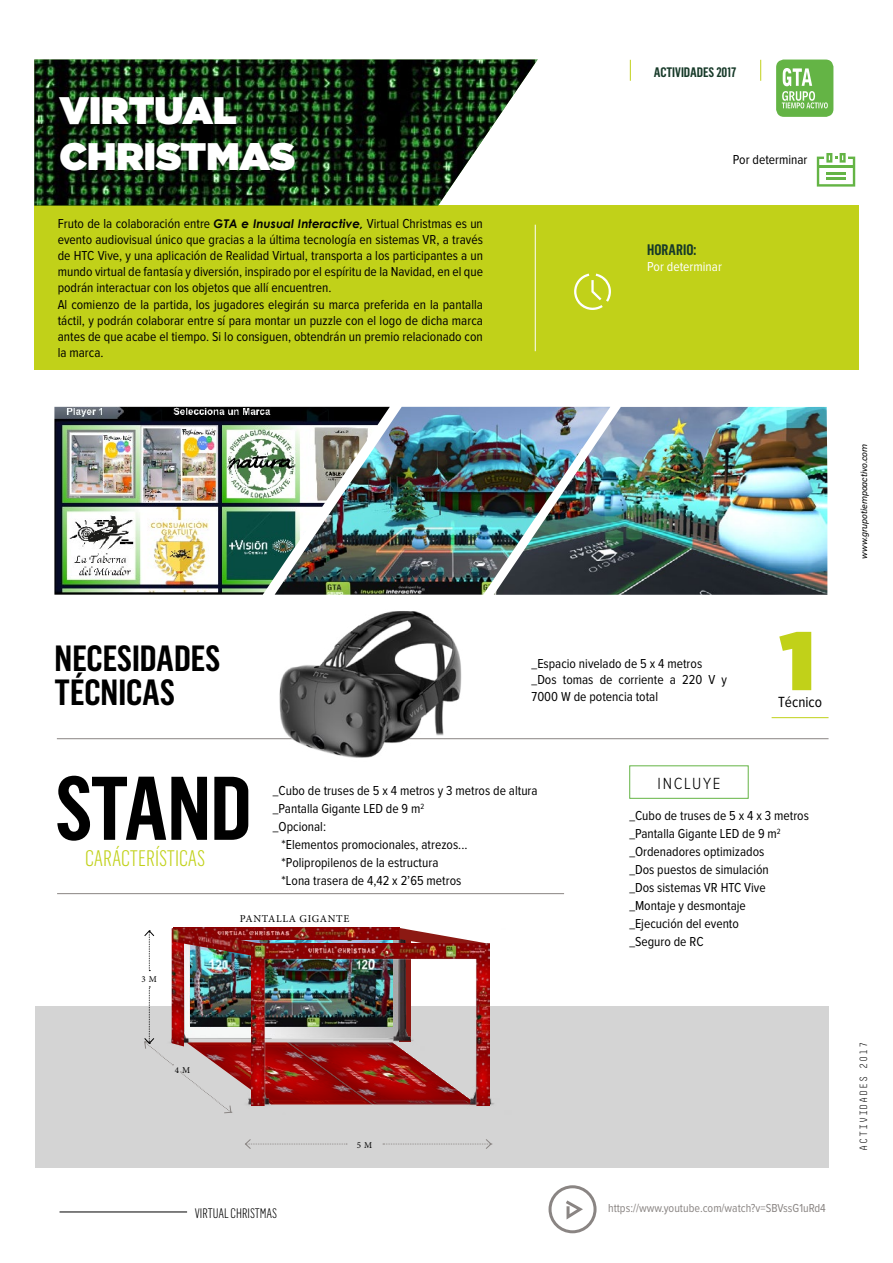
<style>
.page{position:relative;width:893px;height:1263px;background:#fff}
.page>*{position:absolute;margin:0;border:0;box-sizing:border-box;transform-origin:0 0}
.t1{font:600 88.35px "Flama Condensed";letter-spacing:-.02em;color:#000}
.t2{font:900 82.8px "Gotham";color:#c1d119}
.t3{font:900 38.4px/46px "Gotham";color:#fff}
.t4{font:600 35.85px/34.5px "Flama Condensed";color:#000}
.t5{font:300 22.05px "Flama Condensed";color:#c1d119}
.t6{font:300 16.8px "Proxima Nova Cond";letter-spacing:.1em;color:#000}
.t7{font:15.3px "Proxima Nova Cond";color:#000}
.t8{font:600 15px "Flama Condensed";color:#173a29}
.t9{font:13.5px/16.2px "Proxima Nova Cond";color:#000}
.t10{font:300 13.5px "Flama Condensed";color:#000}
.t11{font:600 13.5px "Flama Condensed";color:#173a29}
.t12{font:13.5px "Proxima Nova Cond";color:#fff}
.t13{font:12px "Proxima Nova Cond";color:#8a8583}
.t14{font:300 10.5px "Decima Mono Pro";letter-spacing:.05em;color:#000}
.t15{font:10.5px "Minion Pro";letter-spacing:.06em;color:#000}
.t16{font:italic 9px "Flama Basic";color:#000}
.t17{font:9px "Minion Pro";color:#000}
.s1{font-family:"Century Gothic";font-weight:700;font-style:italic;font-size:12px;color:#020203}
</style>
<div class="page">
<img style="left:34px;top:60px;width:504px;height:145px">
<div style="left:34px;top:205px;width:825px;height:165px;background:#c1d119"></div>
<svg style="left:574px;top:274px;width:37px;height:36px"></svg>
<hr style="left:535px;top:225px;width:1px;height:126px;background:#fff">
<div style="left:776px;top:60px;width:57px;height:57px;background:#64b445;border-radius:8px"></div>
<svg style="left:782px;top:68px;width:46px;height:40px"></svg>
<hr style="left:60px;top:1211px;width:127px;height:1px;background:#000">
<svg style="left:630px;top:60px;width:1px;height:21px"></svg>
<svg style="left:760px;top:60px;width:1px;height:21px"></svg>
<img style="left:54px;top:407px;width:221px;height:188px">
<img style="left:275px;top:407px;width:219px;height:188px">
<img style="left:494px;top:407px;width:333px;height:188px">
<hr style="left:57px;top:738px;width:771px;height:1px;background:#8a8583">
<hr style="left:772px;top:717px;width:56px;height:1px;background:#c1d119">
<img style="left:221px;top:611px;width:298px;height:147px">
<hr style="left:57px;top:893px;width:507px;height:1px;background:#8a8583">
<div style="left:629px;top:765px;width:120px;height:34px;border:1px solid #64b445"></div>
<img style="left:104px;top:927px;width:452px;height:194px">
<img style="left:190px;top:939px;width:203px;height:87px">
<img style="left:262px;top:928px;width:137px;height:11px">
<svg style="left:245px;top:1139px;width:102px;height:10px"></svg>
<svg style="left:383px;top:1139px;width:109px;height:10px"></svg>
<svg style="left:399px;top:928px;width:88px;height:15px"></svg>
<img style="left:172px;top:957px;width:12px;height:89px">
<img style="left:172px;top:928px;width:90px;height:29px">
<img style="left:251px;top:943px;width:238px;height:162px">
<div style="left:180px;top:1072px;width:52px;height:41px;background:#d4d4d4"></div>
<svg style="left:144px;top:987px;width:29px;height:78px"></svg>
<svg style="left:144px;top:930px;width:11px;height:41px"></svg>
<svg style="left:549px;top:1185px;width:48px;height:48px"></svg>
<svg style="left:817px;top:153px;width:38px;height:34px"></svg>
<hr style="left:826px;top:172px;width:20px;height:3px;background:#64b445">
<hr style="left:826px;top:177px;width:20px;height:2px;background:#64b445">
<hr style="left:818px;top:165px;width:36px;height:2px;background:#64b445">
<h3 class="t3" style="left:60px;top:87px;width:237px">VIRTUAL<br>CHRISTMAS</h3>
<p class="t9" style="left:58px;top:216px;width:427px">Fruto de la colaboración entre <span class="s1">GTA e Inusual Interactive,</span> Virtual Christmas es un evento audiovisual único que gracias a la última tecnología en sistemas VR, a través de HTC Vive, y una aplicación de Realidad Virtual, transporta a los participantes a un mundo virtual de fantasía y diversión, inspirado por el espíritu de la Navidad, en el que podrán interactuar con los objetos que allí encuentren.<br>Al comienzo de la partida, los jugadores elegirán su marca preferida en la pantalla táctil, y podrán colaborar entre sí para montar un puzzle con el logo de dicha marca antes de que acabe el tiempo. Si lo consiguen, obtendrán un premio relacionado con la marca.</p>
<p class="t11" style="left:654px;top:63px;width:84px">ACTIVIDADES 2017</p>
<p class="t9" style="left:733px;top:152px;width:76px">Por determinar</p>
<p class="t8" style="left:647px;top:240px;width:51px">HORARIO:</p>
<p class="t12" style="left:647px;top:260px;width:76px">Por determinar</p>
<h3 class="t4" style="left:55px;top:640px;width:167px">NECESIDADES<br>TÉCNICAS</h3>
<p class="t9" style="left:532px;top:656px;width:197px">_Espacio nivelado de 5 x 4 metros _Dos tomas de corriente a 220 V y<br>7000 W de potencia total</p>
<h2 class="t2" style="left:780px;top:601px;width:36px">1</h2>
<p class="t7" style="left:778px;top:695px;width:45px">Técnico</p>
<h1 class="t1" style="left:55px;top:753px;width:198px">STAND</h1>
<h3 class="t5" style="left:85px;top:844px;width:121px">CARÁCTERÍSTICAS</h3>
<p class="t9" style="left:273px;top:783px;width:266px">_Cubo de truses de 5 x 4 metros y 3 metros de altura</p>
<p class="t9" style="left:273px;top:801px;width:153px">_Pantalla Gigante LED de 9 m<sup>2</sup></p>
<p class="t9" style="left:273px;top:819px;width:55px">_Opcional:</p>
<p class="t9" style="left:282px;top:837px;width:187px">*Elementos promocionales, atrezos...</p>
<p class="t9" style="left:282px;top:855px;width:158px">*Polipropilenos de la estructura</p>
<p class="t9" style="left:282px;top:873px;width:181px">*Lona trasera de 4,42 x 2’65 metros</p>
<p class="t15" style="left:240px;top:912px;width:111px">PANTALLA GIGANTE</p>
<p class="t17" style="left:142px;top:973px;width:17px">3 M</p>
<p class="t17" style="left:175px;top:1064px;width:17px">4 M</p>
<p class="t10" style="left:195px;top:1205px;width:84px">VIRTUAL CHRISTMAS</p>
<p class="t17" style="left:357px;top:1139px;width:17px">5 M</p>
<p class="t6" style="left:658px;top:775px;width:64px">INCLUYE</p>
<p class="t9" style="left:629px;top:807px;width:181px;line-height:18px">_Cubo de truses de 5 x 4 x 3 metros _Pantalla Gigante LED de 9 m<sup>2 </sup>_Ordenadores optimizados<br>_Dos puestos de simulación<br>_Dos sistemas VR HTC Vive _Montaje y desmontaje<br>_Ejecución del evento<br>_Seguro de RC</p>
<p class="t13" style="left:608px;top:1203px;width:219px">https://www.youtube.com/watch?v=SBVssG1uRd4</p>
<p class="t16" style="left:858px;top:559px;width:116px;rotate:-90deg">www.grupotiempoactivo.com</p>
<p class="t14" style="left:858px;top:1150px;width:110px;rotate:-90deg">ACTIVIDADES 2017</p>
</div>
